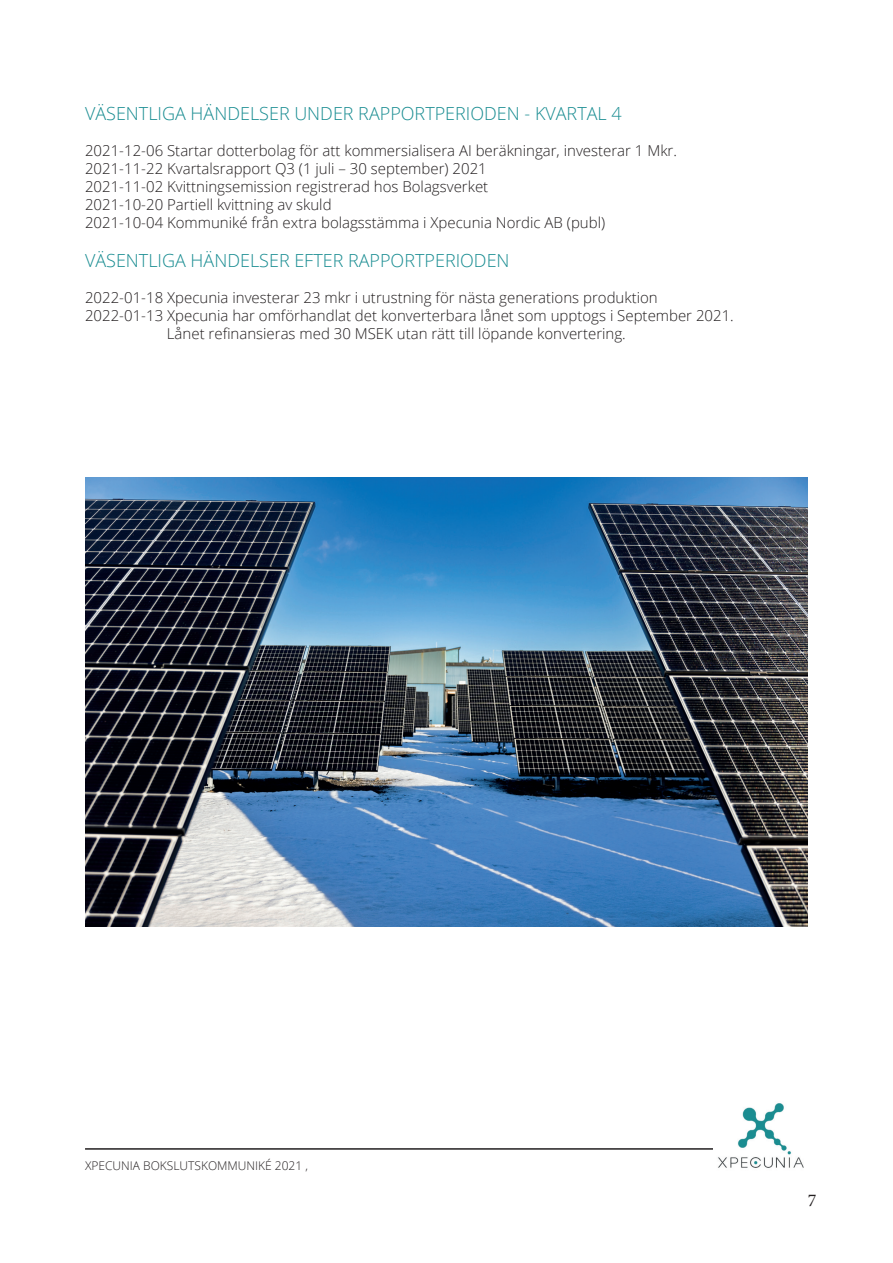
<style>
.page{position:relative;width:893px;height:1263px;background:#fff}
.page>*{position:absolute;margin:0;border:0;box-sizing:border-box;transform-origin:0 0}
.t1{font:300 18px "Open Sans";color:#188c91}
.t2{font:18px "Minion Pro";color:#231f20}
.t3{font:300 15px/18px "Open Sans";color:#231f20}
.t4{font:300 12px "Open Sans";color:#231f20}
</style>
<div class="page">
<hr style="left:85px;top:1148px;width:723px;height:2px;background:#231f20">
<img style="left:713px;top:1103px;width:95px;height:65px">
<img style="left:85px;top:477px;width:723px;height:449px">
<p class="t1" style="left:85px;top:101px;width:538px">VÄSENTLIGA HÄNDELSER UNDER RAPPORTPERIODEN - KVARTAL 4</p>
<p class="t3" style="left:85px;top:141px;width:593px">2021-12-06 Startar dotterbolag för att kommersialisera AI beräkningar, investerar 1 Mkr.<br>2021-11-22 Kvartalsrapport Q3 (1 juli – 30 september) 2021<br>2021-11-02 Kvittningsemission registrerad hos Bolagsverket<br>2021-10-20 Partiell kvittning av skuld<br>2021-10-04 Kommuniké från extra bolagsstämma i Xpecunia Nordic AB (publ)</p>
<p class="t1" style="left:85px;top:248px;width:426px">VÄSENTLIGA HÄNDELSER EFTER RAPPORTPERIODEN</p>
<p class="t3" style="left:85px;top:288px;width:574px">2022-01-18 Xpecunia investerar 23 mkr i utrustning för nästa generations produktion</p>
<p class="t3" style="left:85px;top:306px;width:650px">2022-01-13 Xpecunia har omförhandlat det konverterbara lånet som upptogs i September 2021.</p>
<p class="t3" style="left:167px;top:324px;width:460px">Lånet refinansieras med 30 MSEK utan rätt till löpande konvertering.</p>
<p class="t4" style="left:85px;top:1157px;width:224px">XPECUNIA BOKSLUTSKOMMUNIKÉ 2021 ,</p>
<p class="t2" style="left:808px;top:1188px;width:10px">7</p>
</div>
